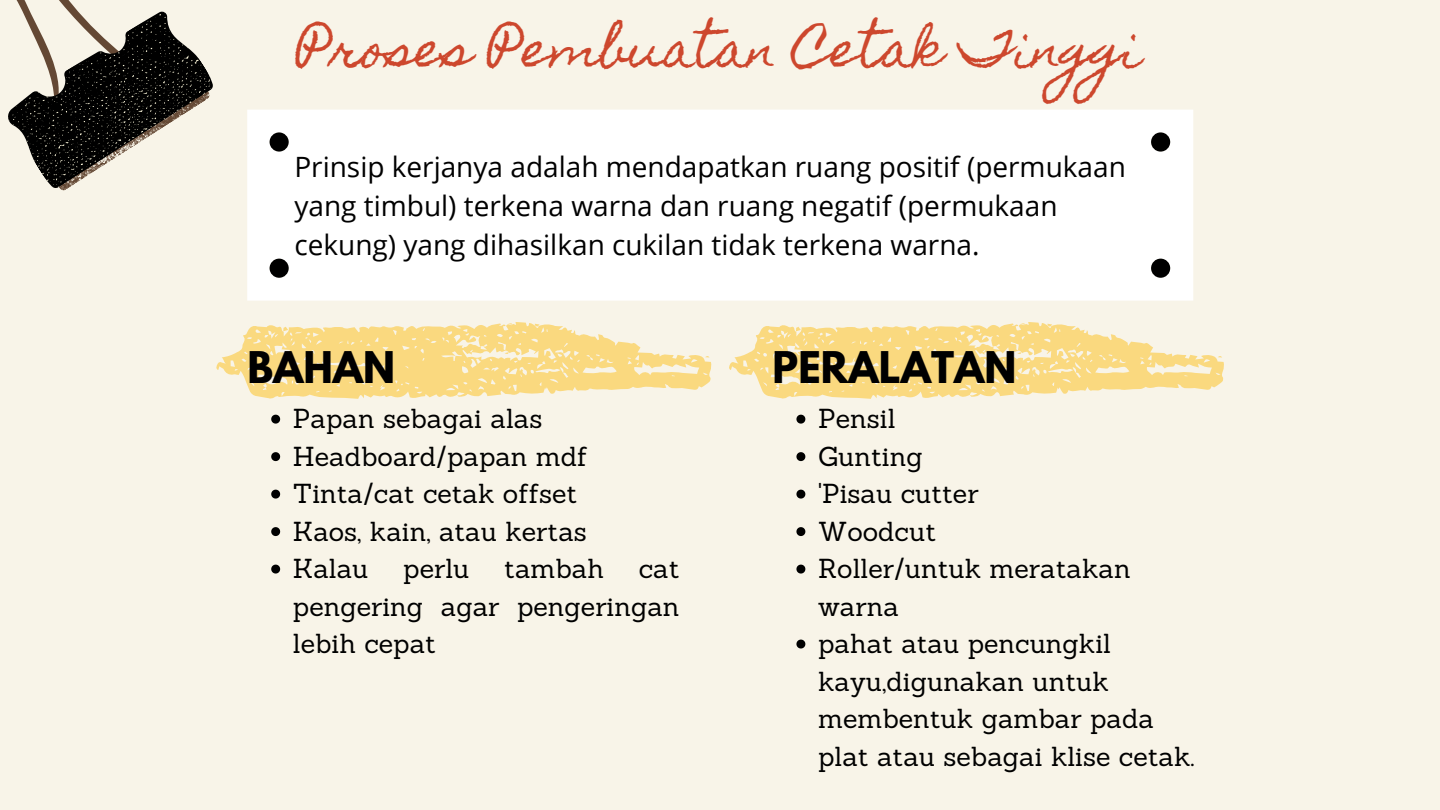
<style>
.page{position:relative;width:1440px;height:810px;background:#f8f4e8}
.page>*{position:absolute;margin:0;border:0;box-sizing:border-box;transform-origin:0 0}
.t1{font:48px "Homemade Apple";color:#cd472d}
.t2{font:700 38.7px "League Spartan";color:#000}
.t3{font:28px/39px "Open Sans";color:#000}
.t4{font:26.8px/37.5px "Sanchez";color:#000}
</style>
<div class="page">
<svg style="left:8px;top:0;width:205px;height:191px"></svg>
<svg style="left:216px;top:322px;width:496px;height:98px"></svg>
<svg style="left:729px;top:322px;width:495px;height:99px"></svg>
<svg style="left:271px;top:415px;width:9px;height:9px"></svg>
<svg style="left:271px;top:452px;width:9px;height:9px"></svg>
<svg style="left:271px;top:490px;width:9px;height:9px"></svg>
<svg style="left:271px;top:527px;width:9px;height:9px"></svg>
<svg style="left:271px;top:565px;width:9px;height:9px"></svg>
<svg style="left:796px;top:415px;width:9px;height:9px"></svg>
<svg style="left:796px;top:452px;width:9px;height:9px"></svg>
<svg style="left:796px;top:490px;width:9px;height:9px"></svg>
<svg style="left:796px;top:527px;width:9px;height:9px"></svg>
<svg style="left:796px;top:565px;width:9px;height:9px"></svg>
<svg style="left:796px;top:640px;width:9px;height:9px"></svg>
<div style="left:247px;top:110px;width:946px;height:191px;background:#fff"></div>
<div style="left:270px;top:132px;width:19px;height:20px;background:#000;border-radius:50%"></div>
<div style="left:1151px;top:132px;width:19px;height:20px;background:#000;border-radius:50%"></div>
<div style="left:1151px;top:259px;width:19px;height:19px;background:#000;border-radius:50%"></div>
<div style="left:270px;top:259px;width:19px;height:19px;background:#000;border-radius:50%"></div>
<h1 class="t1" style="left:298px;top:22px;width:845px">Proses Pembuatan Cetak Tinggi</h1>
<p class="t3" style="left:294px;top:146px;width:833px">Prinsip kerjanya adalah mendapatkan ruang positif (permukaan yang timbul) terkena warna dan ruang negatif (permukaan cekung) yang dihasilkan cukilan tidak terkena warna.</p>
<h2 class="t2" style="left:247px;top:349px;width:149px">BAHAN</h2>
<p class="t4" style="left:293px;top:400px;width:296px">Papan sebagai alas<br>Headboard/papan mdf<br>Tinta/cat cetak offset<br>Kaos, kain, atau kertas<br>Kalau</p>
<p class="t4" style="left:403px;top:550px;width:68px">perlu</p>
<p class="t4" style="left:504px;top:550px;width:101px">tambah</p>
<p class="t4" style="left:293px;top:550px;width:388px;text-align:justify;text-indent:346px">cat pengering agar pengeringan lebih cepat</p>
<h2 class="t2" style="left:773px;top:349px;width:245px">PERALATAN</h2>
<p class="t4" style="left:818px;top:400px;width:378px">Pensil<br>Gunting<br>'Pisau cutter<br>Woodcut<br>Roller/untuk meratakan warna<br>pahat atau pencungkil kayu,digunakan untuk membentuk gambar pada plat atau sebagai klise cetak.</p>
</div>
